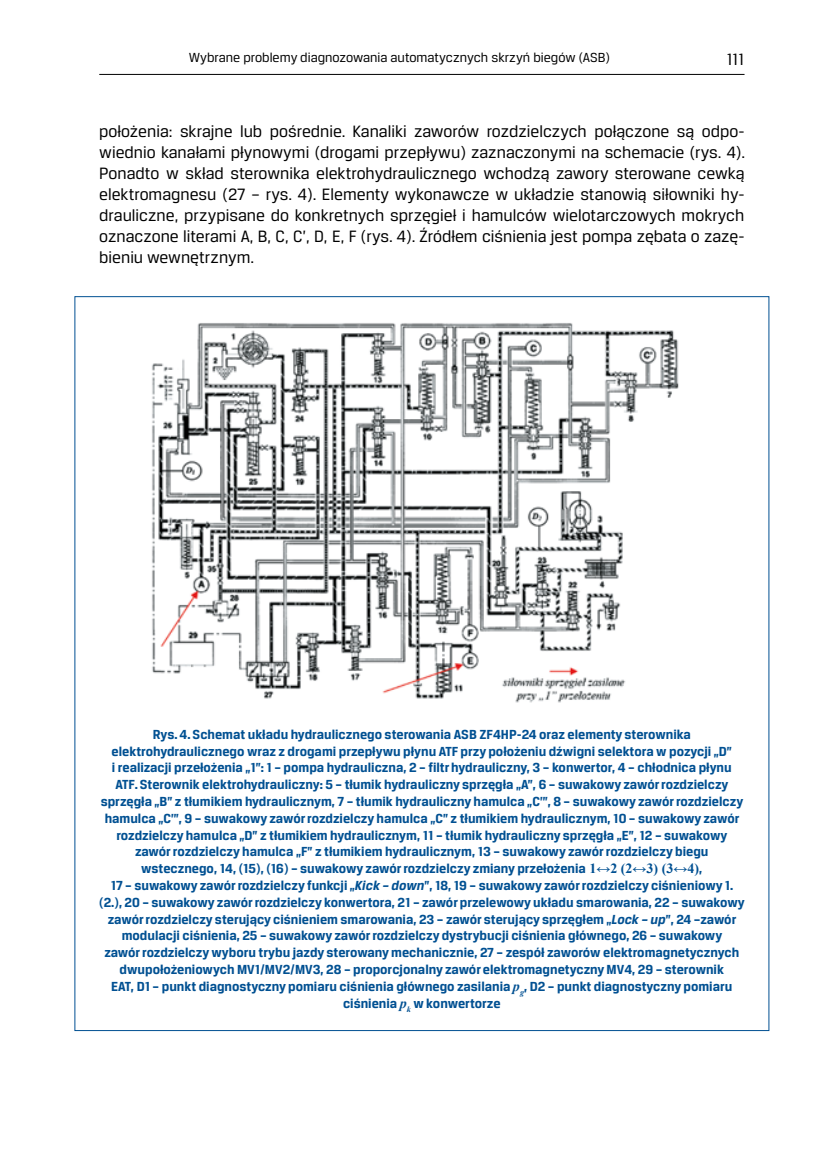
<style>
.page{position:relative;width:819px;height:1161px;background:#fff}
.page>*{position:absolute;margin:0;border:0;box-sizing:border-box;transform-origin:0 0}
.t1{font:17.5px/21px "Breuer Text";color:#000;text-align:justify}
.t2{font:700 14px "Breuer Text";color:#005092}
.t3{font:14px "Breuer Text";color:#000}
.s1{font-family:"Times New Roman"}
.s2{font-style:italic}
.s3{font-family:"Times New Roman";font-style:italic}
</style>
<div class="page">
<hr style="left:99px;top:74px;width:645px;height:1px;background:#000">
<img style="left:152px;top:323px;width:527px;height:380px">
<p class="t3" style="left:189px;top:49px;width:422px">Wybrane problemy diagnozowania automatycznych skrzyń biegów (ASB)</p>
<p class="t1" style="left:726px;top:49px;width:19px">111</p>
<p class="t1" style="left:99px;top:121px;width:647px">położenia: skrajne lub pośrednie. Kanaliki zaworów rozdzielczych połączone są odpo&shy;wiednio kanałami płynowymi (drogami przepływu) zaznaczonymi na schemacie (rys. 4).<br>Ponadto w skład sterownika elektrohydraulicznego wchodzą zawory sterowane cewką elektromagnesu (27 – rys. 4). Elementy wykonawcze w układzie stanowią siłowniki hy&shy;drauliczne, przypisane do konkretnych sprzęgieł i hamulców wielotarczowych mokrych oznaczone literami A, B, C, C’, D, E, F (rys. 4). Źródłem ciśnienia jest pompa zębata o zazę&shy;bieniu wewnętrznym.</p>
<p class="t2" style="left:153px;top:726px;width:310px">Rys. 4. Schemat układu hydraulicznego sterowania ASB</p>
<p class="t2" style="left:479px;top:726px;width:213px">ZF4HP-24 oraz elementy sterownika</p>
<p class="t2" style="left:112px;top:743px;width:621px">elektrohydraulicznego wraz z drogami przepływu płynu ATF przy położeniu dźwigni selektora w pozycji „D”</p>
<p class="t2" style="left:112px;top:760px;width:621px">i realizacji przełożenia „1”: 1 – pompa hydrauliczna, 2 – filtr hydrauliczny, 3 – konwertor, 4 – chłodnica płynu</p>
<p class="t2" style="left:115px;top:777px;width:614px">ATF. Sterownik elektrohydrauliczny: 5 – tłumik hydrauliczny sprzęgła „A”, 6 – suwakowy zawór rozdzielczy</p>
<p class="t2" style="left:101px;top:794px;width:644px">sprzęgła „B” z tłumikiem hydraulicznym, 7 – tłumik hydrauliczny hamulca „C’”, 8 – suwakowy zawór rozdzielczy</p>
<p class="t2" style="left:105px;top:810px;width:636px">hamulca „C’”, 9 – suwakowy zawór rozdzielczy hamulca „C” z tłumikiem hydraulicznym, 10 – suwakowy zawór</p>
<p class="t2" style="left:116px;top:827px;width:612px">rozdzielczy hamulca „D” z tłumikiem hydraulicznym, 11 – tłumik hydrauliczny sprzęgła „E”, 12 – suwakowy</p>
<p class="t2" style="left:135px;top:844px;width:575px">zawór rozdzielczy hamulca „F” z tłumikiem hydraulicznym, 13 – suwakowy zawór rozdzielczy biegu</p>
<p class="t2" style="left:141px;top:861px;width:562px">wstecznego, 14, (15), (16) – suwakowy zawór rozdzielczy zmiany przełożenia <span class="s1">1↔2 (2↔3) (3↔4)</span>,</p>
<p class="t2" style="left:111px;top:878px;width:624px">17 – suwakowy zawór rozdzielczy funkcji „<span class="s2">Kick – down</span>”, 18, 19 – suwakowy zawór rozdzielczy ciśnieniowy 1.</p>
<p class="t2" style="left:99px;top:894px;width:647px">(2.), 20 – suwakowy zawór rozdzielczy konwertora, 21 – zawór przelewowy układu smarowania, 22 – suwakowy</p>
<p class="t2" style="left:108px;top:911px;width:630px">zawór rozdzielczy sterujący ciśnieniem smarowania, 23 – zawór sterujący sprzęgłem „<span class="s2">Lock – up</span>”, 24 –zawór</p>
<p class="t2" style="left:122px;top:928px;width:602px">modulacji ciśnienia, 25 – suwakowy zawór rozdzielczy dystrybucji ciśnienia głównego, 26 – suwakowy</p>
<p class="t2" style="left:104px;top:945px;width:636px">zawór rozdzielczy wyboru trybu jazdy sterowany mechanicznie, 27 – zespół zaworów elektromagnetycznych</p>
<p class="t2" style="left:120px;top:962px;width:606px">dwupołożeniowych MV1/MV2/MV3, 28 – proporcjonalny zawór elektromagnetyczny MV4, 29 – sterownik</p>
<p class="t2" style="left:111px;top:978px;width:622px">EAT, D1 – punkt diagnostyczny pomiaru ciśnienia głównego zasilania <span class="s3">p</span><sub>g</sub>, D2 – punkt diagnostyczny pomiaru</p>
<p class="t2" style="left:343px;top:995px;width:159px">ciśnienia <span class="s3">p</span><sub>k</sub> w konwertorze</p>
</div>
